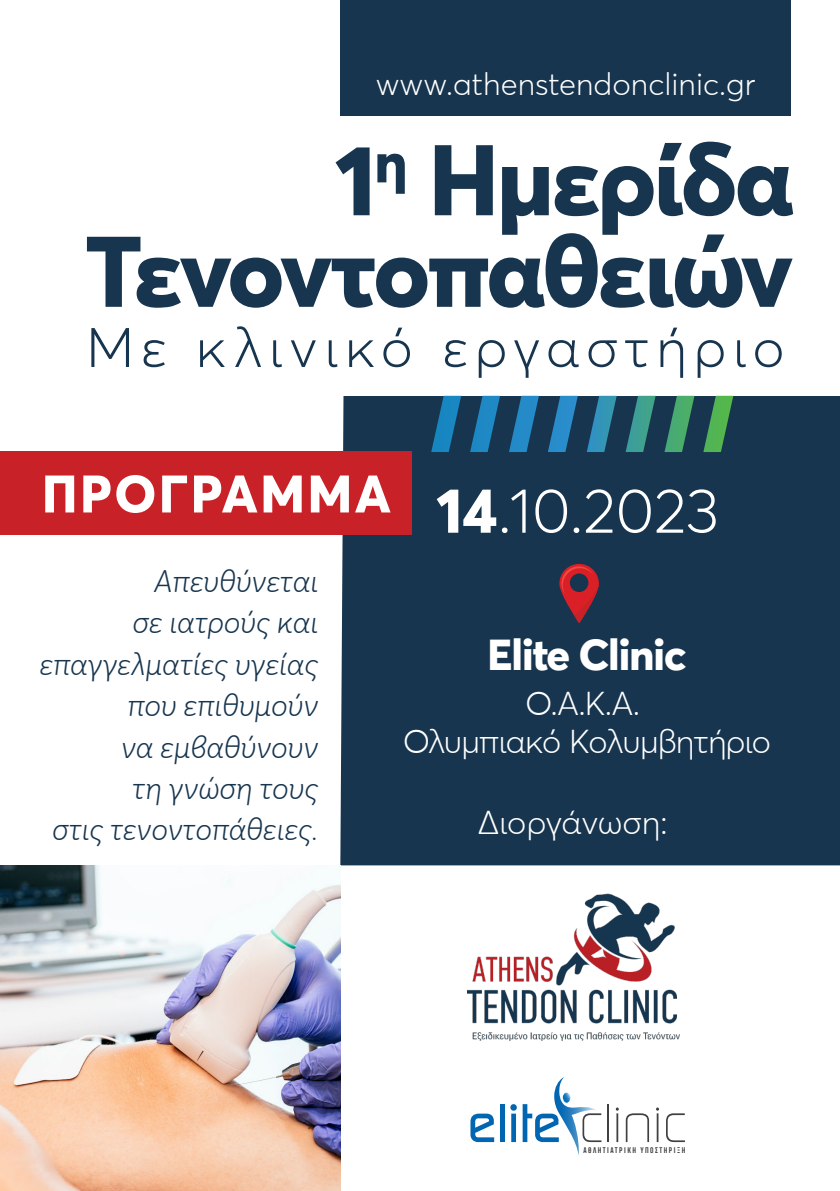
<style>
.page{position:relative;width:840px;height:1191px;background:#fff}
.page>*{position:absolute;margin:0;border:0;box-sizing:border-box;transform-origin:0 0}
.t1{font:800 98.6px/91.6px "Averta Std";letter-spacing:-.025em;color:#17354f;text-align:right}
.t2{font:300 62.8px "Averta Std";color:#fff}
.t3{font:300 54.8px "Averta Std";letter-spacing:.12em;color:#17354f}
.t4{font:800 52px "Averta Std";letter-spacing:.05em;color:#fff}
.t5{font:800 43.2px "Averta Std";letter-spacing:-.025em;color:#fff}
.t6{font:300 33px/38.4px "Averta Std";letter-spacing:-.025em;color:#fff;text-align:center}
.t7{font:300 33px "Averta Std";letter-spacing:-.005em;color:#fff}
.t8{font:300 31.2px "Averta Std";color:#fff}
.t9{font:italic 300 31px/41.4px "Averta Std";letter-spacing:-.01em;color:#17354f;text-align:right}
.t10{font:700 7.6px "Heading Pro Trial";letter-spacing:.19em;color:#404041}
.s1{font-weight:800}
</style>
<div class="page">
<div style="left:340px;top:396px;width:499px;height:469px;background:#17354f"></div>
<img style="left:0;top:865px;width:340px;height:326px">
<img style="left:467px;top:893px;width:212px;height:148px">
<svg style="left:470px;top:1113px;width:24px;height:29px"></svg>
<div style="left:499px;top:1104px;width:5px;height:38px;background:#0066b2"></div>
<svg style="left:510px;top:1104px;width:6px;height:38px"></svg>
<hr style="left:606px;top:1104px;width:2px;height:38px;background:#404041">
<svg style="left:615px;top:1107px;width:3px;height:35px"></svg>
<svg style="left:625px;top:1113px;width:23px;height:29px"></svg>
<svg style="left:656px;top:1107px;width:2px;height:35px"></svg>
<svg style="left:666px;top:1113px;width:18px;height:29px"></svg>
<svg style="left:522px;top:1077px;width:79px;height:78px"></svg>
<svg style="left:559px;top:564px;width:39px;height:59px"></svg>
<svg style="left:561px;top:566px;width:37px;height:57px;background:#862938"></svg>
<div style="left:340px;top:0;width:449px;height:116px;background:#17354f"></div>
<svg style="left:703px;top:396px;width:30px;height:56px;background:#39804f"></svg>
<svg style="left:664px;top:396px;width:30px;height:56px;background:#347a61"></svg>
<svg style="left:625px;top:396px;width:30px;height:56px;background:#2e7375"></svg>
<svg style="left:586px;top:396px;width:30px;height:56px;background:#276c8c"></svg>
<svg style="left:547px;top:396px;width:30px;height:56px;background:#226897"></svg>
<svg style="left:508px;top:396px;width:30px;height:56px;background:#1e6795"></svg>
<svg style="left:470px;top:396px;width:30px;height:56px;background:#1a6593"></svg>
<svg style="left:431px;top:396px;width:30px;height:56px;background:#176491"></svg>
<div style="left:0;top:451px;width:412px;height:84px;background:#c82127"></div>
<p class="t8" style="left:375px;top:65px;width:381px">www.athenstendonclinic.gr</p>
<h1 class="t1" style="left:85px;top:133px;width:709px">1<sup>η</sup> Ημερίδα<br>Τενοντοπαθειών</h1>
<h3 class="t3" style="left:86px;top:314px;width:699px">Με κλινικό εργαστήριο</h3>
<h3 class="t4" style="left:42px;top:461px;width:350px">ΠΡΟΓΡΑΜΜΑ</h3>
<p class="t9" style="left:39px;top:561px;width:280px">Απευθύνεται<br>σε ιατρούς και επαγγελματίες υγείας που επιθυμούν<br>να εμβαθύνουν<br>τη γνώση τους<br>στις τενοντοπάθειες.</p>
<h2 class="t2" style="left:436px;top:471px;width:284px"><span class="s1">14</span>.10.2023</h2>
<h3 class="t5" style="left:487px;top:627px;width:200px">Elite Clinic</h3>
<p class="t6" style="left:402px;top:684px;width:370px">Ο.Α.Κ.Α.<br>Ολυμπιακό Κολυμβητήριο</p>
<p class="t7" style="left:477px;top:802px;width:191px">Διοργάνωση:</p>
<p class="t10" style="left:583px;top:1145px;width:103px">ΑΘΛΗΤΙΑΤΡΙΚΗ ΥΠΟΣΤΗΡΙΞΗ</p>
</div>
